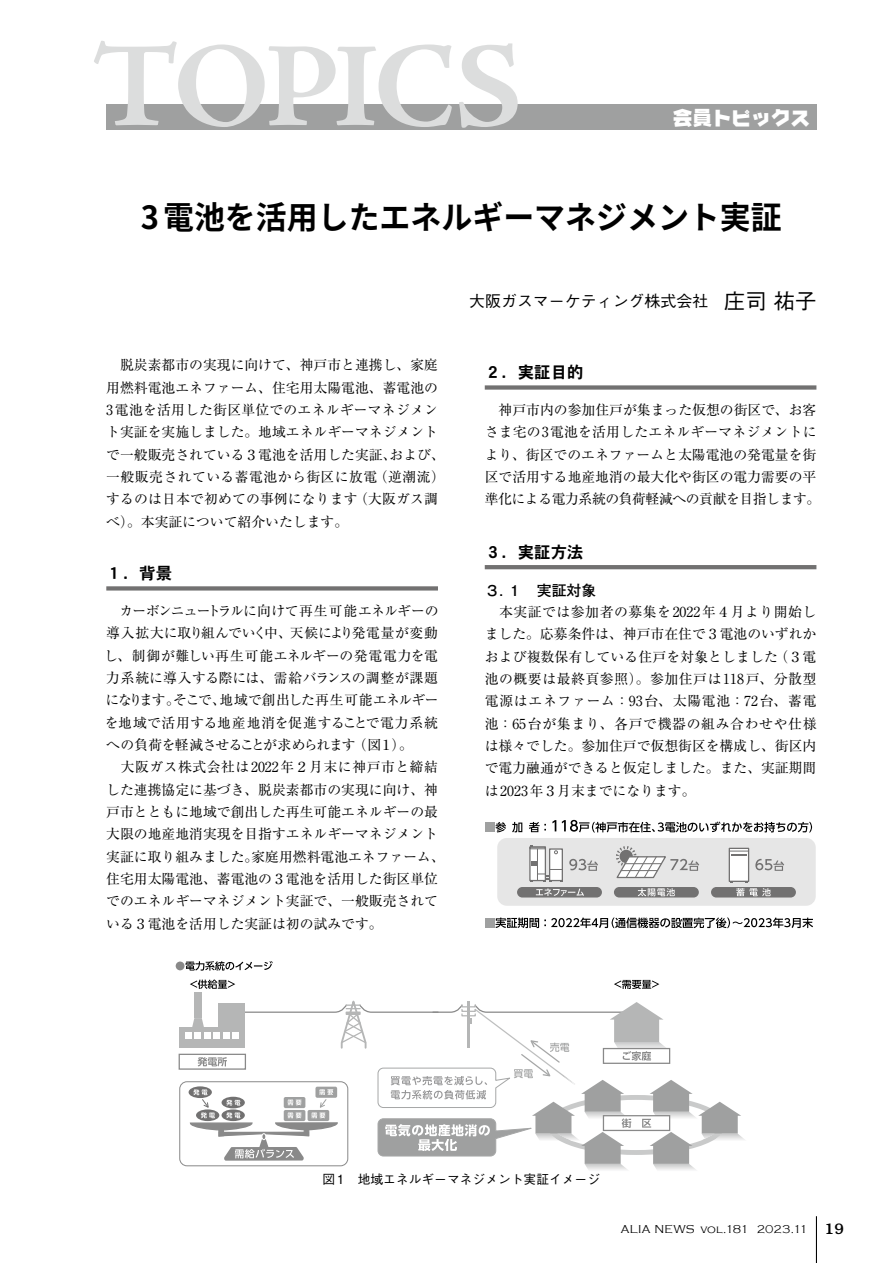
<style>
.page{position:relative;width:893px;height:1263px;background:#fff}
.page>*{position:absolute;margin:0;border:0;box-sizing:border-box;transform-origin:0 0}
.t1{font:700 31.95px "Gen Shin Gothic";color:#000}
.t2{font:19.2px "NIS Z10 83 pv RKSJ H";letter-spacing:.025em;color:#fff}
.t3{font:16.5px "DFHS Gothic W7";color:#000}
.t4{font:500 15.9px "Gothic BBB Pro";color:#000}
.t5{font:700 14.85px "Futo Go B101 Pro";color:#000}
.t6{font:13.8px/22.4px "Ryumin Pro";color:#000}
.t7{font:500 12.75px "Gothic BBB Pro";color:#000}
.t8{font:300 11.7px "Copperplate Gothic";letter-spacing:.01em;color:#000}
.s1{font-size:21.3px}
.s2{font-family:"Bookman";font-weight:500;font-size:15.45px}
</style>
<div class="page">
<hr style="left:816px;top:1216px;width:1px;height:47px;background:#000">
<div style="left:106px;top:104px;width:710px;height:26px;background:#9fa0a0"></div>
<svg style="left:94px;top:41px;width:358px;height:86px"></svg>
<svg style="left:459px;top:43px;width:59px;height:85px"></svg>
<svg style="left:106px;top:586px;width:332px;height:4px"></svg>
<div style="left:485px;top:385px;width:331px;height:5px;background:#727171"></div>
<hr style="left:485px;top:565px;width:331px;height:4px;background:#727171">
<div style="left:485px;top:918px;width:9px;height:10px;background:#9fa0a0"></div>
<svg style="left:495px;top:917px;width:318px;height:11px"></svg>
<div style="left:485px;top:822px;width:9px;height:10px;background:#9fa0a0"></div>
<svg style="left:495px;top:822px;width:27px;height:10px"></svg>
<svg style="left:529px;top:822px;width:17px;height:10px"></svg>
<svg style="left:552px;top:820px;width:260px;height:12px"></svg>
<div style="left:497px;top:838px;width:319px;height:68px;background:#e6e6e6;border-radius:9px"></div>
<div style="left:530px;top:847px;width:15px;height:33px;background:#fff"></div>
<div style="left:529px;top:846px;width:17px;height:35px;border:1px solid #727171"></div>
<div style="left:550px;top:849px;width:12px;height:31px;background:#fff"></div>
<div style="left:549px;top:848px;width:14px;height:33px;border:1px solid #727171"></div>
<hr style="left:537px;top:849px;width:1px;height:31px;background:#727171">
<svg style="left:529px;top:845px;width:17px;height:4px"></svg>
<svg style="left:554px;top:850px;width:4px;height:4px"></svg>
<svg style="left:530px;top:861px;width:32px;height:21px"></svg>
<div style="left:620px;top:850px;width:13px;height:13px;background:#727171;border-radius:50%"></div>
<div style="left:616px;top:846px;width:20px;height:21px;border:3px dashed #727171;border-radius:50%"></div>
<div style="left:729px;top:848px;width:20px;height:33px;background:#fff"></div>
<div style="left:729px;top:848px;width:20px;height:34px;border:1px solid #727171"></div>
<svg style="left:729px;top:850px;width:20px;height:5px"></svg>
<div style="left:517px;top:887px;width:85px;height:10px;background:#727171;border-radius:5px"></div>
<svg style="left:536px;top:888px;width:48px;height:8px"></svg>
<div style="left:614px;top:887px;width:85px;height:10px;background:#727171;border-radius:5px"></div>
<svg style="left:638px;top:888px;width:37px;height:8px"></svg>
<div style="left:711px;top:887px;width:85px;height:10px;background:#727171;border-radius:5px"></div>
<svg style="left:731px;top:881px;width:40px;height:15px"></svg>
<svg style="left:569px;top:859px;width:29px;height:12px"></svg>
<svg style="left:616px;top:855px;width:83px;height:24px"></svg>
<svg style="left:755px;top:859px;width:29px;height:12px"></svg>
<div style="left:180px;top:1027px;width:65px;height:21px;background:#b5b6b6"></div>
<div style="left:194px;top:992px;width:8px;height:26px;background:#b5b6b6"></div>
<div style="left:185px;top:1032px;width:7px;height:7px;background:#fff"></div>
<div style="left:176px;top:961px;width:9px;height:9px;background:#898989;border-radius:50%"></div>
<svg style="left:186px;top:961px;width:87px;height:10px"></svg>
<div style="left:179px;top:1054px;width:67px;height:16px;border:1px solid #898989"></div>
<svg style="left:190px;top:979px;width:45px;height:10px"></svg>
<svg style="left:614px;top:980px;width:45px;height:9px"></svg>
<svg style="left:189px;top:1000px;width:556px;height:170px"></svg>
<h2 class="t2" style="left:673px;top:106px;width:138px">会員トピックス</h2>
<h1 class="t1" style="left:141px;top:193px;width:642px">3電池を活用したエネルギーマネジメント実証</h1>
<p class="t6" style="left:106px;top:353px;width:340px">　脱炭素都市の実現に向けて、神戸市と連携し、家庭用燃料電池エネファーム、住宅用太陽電池、蓄電池の<br>3電池を活用した街区単位でのエネルギーマネジメント実証を実施しました。地域エネルギーマネジメントで一般販売されている３電池を活用した実証、および、一般販売されている蓄電池から街区に放電（逆潮流）するのは日本で初めての事例になります（大阪ガス調べ）。本実証について紹介いたします。</p>
<p class="t3" style="left:106px;top:565px;width:67px">１．背景</p>
<p class="t6" style="left:104px;top:599px;width:342px">　カーボンニュートラルに向けて再生可能エネルギーの導入拡大に取り組んでいく中、天候により発電量が変動し、制御が難しい再生可能エネルギーの発電電力を電力系統に導入する際には、需給バランスの調整が課題になります。そこで、地域で創出した再生可能エネルギーを地域で活用する地産地消を促進することで電力系統への負荷を軽減させることが求められます（図１）。<br>　大阪ガス株式会社は2022年２月末に神戸市と締結した連携協定に基づき、脱炭素都市の実現に向け、神戸市とともに地域で創出した再生可能エネルギーの最大限の地産地消実現を目指すエネルギーマネジメント実証に取り組みました。家庭用燃料電池エネファーム、住宅用太陽電池、蓄電池の３電池を活用した街区単位でのエネルギーマネジメント実証で、一般販売されている３電池を活用した実証は初の試みです。</p>
<p class="t4" style="left:469px;top:289px;width:349px">大阪ガスマーケティング株式会社　<span class="s1">庄司 祐子</span></p>
<p class="t3" style="left:485px;top:364px;width:100px">２．実証目的</p>
<p class="t6" style="left:485px;top:398px;width:337px">　神戸市内の参加住戸が集まった仮想の街区で、お客さま宅の3電池を活用したエネルギーマネジメントにより、街区でのエネファームと太陽電池の発電量を街区で活用する地産地消の最大化や街区の電力需要の平準化による電力系統の負荷軽減への貢献を目指します。</p>
<p class="t3" style="left:485px;top:543px;width:100px">３．実証方法</p>
<p class="t5" style="left:485px;top:578px;width:113px">３．１　実証対象</p>
<p class="t6" style="left:485px;top:600px;width:333px;text-align:justify">　本実証では参加者の募集を2022年４月より開始しました。応募条件は、神戸市在住で３電池のいずれかおよび複数保有している住戸を対象としました（３電池の概要は最終頁参照）。参加住戸は118戸、分散型電源はエネファーム：93台、太陽電池：72台、蓄電池：65台が集まり、各戸で機器の組み合わせや仕様は様々でした。参加住戸で仮想街区を構成し、街区内で電力融通ができると仮定しました。また、実証期間は 2023年３月末までになります。</p>
<p class="t7" style="left:323px;top:1169px;width:279px">図1　地域エネルギーマネジメント実証イメージ</p>
<p class="t8" style="left:621px;top:1223px;width:225px">ALIA NEWS vol.181 2023.11 <span class="s2">19</span></p>
</div>
